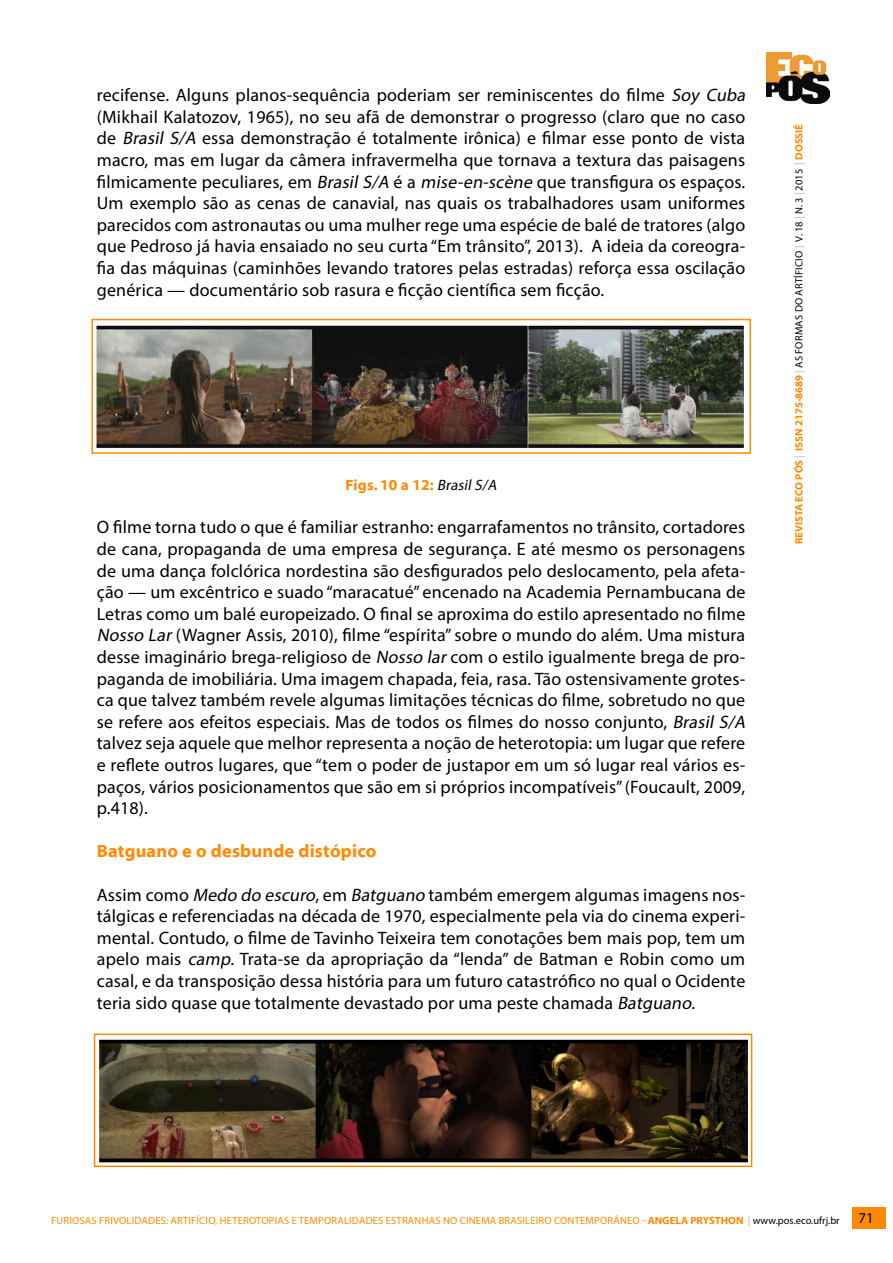
<style>
.page{position:relative;width:893px;height:1263px;background:#fff}
.page>*{position:absolute;margin:0;border:0;box-sizing:border-box;transform-origin:0 0}
.t1{font:18px/21.6px "Myriad Pro";letter-spacing:.01em;color:#000}
.t2{font:18px "Myriad Bd Web";letter-spacing:.01em;color:#ff8900}
.t3{font:15px "Myriad Bd Web";letter-spacing:.01em;color:#ff8900}
.t4{font:10.5px "Myriad Pro";letter-spacing:.02em;color:#ff8900}
.t5{font:10.5px "Myriad Bd Web";color:#ff8900}
.s1{font-style:italic}
.s2{font-family:"Myriad Pro";font-style:italic;color:#000}
.s3{font-family:"Myriad Pro";color:#b3b3b3}
.s4{font-family:"Myriad Pro";color:#000}
.s5{font-family:"Myriad Bd Web"}
.s6{color:#b3b3b3}
.s7{color:#000}
.s8{font-size:15px;color:#000}
</style>
<div class="page">
<img style="left:766px;top:52px;width:63px;height:52px">
<div style="left:853px;top:1208px;width:33px;height:21px;background:#ff8900"></div>
<img style="left:96px;top:325px;width:648px;height:123px">
<div style="left:92px;top:319px;width:659px;height:135px;border:2px solid #ff8900"></div>
<img style="left:99px;top:1039px;width:649px;height:124px">
<div style="left:94px;top:1033px;width:658px;height:134px;border:2px solid #ff8900"></div>
<p class="t1" style="left:97px;top:84px;width:654px">recifense. Alguns planos-sequência poderiam ser reminiscentes do filme <span class="s1">Soy Cuba </span>(Mikhail Kalatozov, 1965), no seu afã de demonstrar o progresso (claro que no caso de <span class="s1">Brasil S/A</span> essa demonstração é totalmente irônica) e filmar esse ponto de vista macro, mas em lugar da câmera infravermelha que tornava a textura das paisagens filmicamente peculiares, em <span class="s1">BrasilS/A</span> é a <span class="s1">mise-en-scène</span> que transfigura os espaços.<br>Um exemplo são as cenas de canavial, nas quais os trabalhadores usam uniformes parecidos com astronautas ou uma mulher rege uma espécie de balé de tratores (algo que Pedroso já havia ensaiado no seu curta “Em trânsito”, 2013). A ideia da coreogra&shy;fia das máquinas (caminhões levando tratores pelas estradas) reforça essa oscilação genérica — documentário sob rasura e ficção científica sem ficção.</p>
<p class="t3" style="left:345px;top:477px;width:156px">Figs. 10 a 12: <span class="s2">BrasilS/A</span></p>
<p class="t1" style="left:97px;top:516px;width:654px">O filme torna tudo o que é familiar estranho: engarrafamentos no trânsito, cortadores de cana, propaganda de uma empresa de segurança. E até mesmo os personagens de uma dança folclórica nordestina são desfigurados pelo deslocamento, pela afeta&shy;ção — um excêntrico e suado “maracatué” encenado na Academia Pernambucana de Letras como um balé europeizado. O final se aproxima do estilo apresentado no filme <span class="s1">Nosso Lar</span>(Wagner Assis, 2010), filme “espírita” sobre o mundo do além. Uma mistura desse imaginário brega-religioso de <span class="s1">Nosso lar</span>com o estilo igualmente brega de pro&shy;paganda de imobiliária. Uma imagem chapada, feia, rasa. Tão ostensivamente grotes&shy;ca que talvez também revele algumas limitações técnicas do filme, sobretudo no que se refere aos efeitos especiais. Mas de todos os filmes do nosso conjunto, <span class="s1">Brasil S/A </span>talvez seja aquele que melhor representa a noção de heterotopia: um lugar que refere e reflete outros lugares, que “tem o poder de justapor em um só lugar real vários es&shy;paços, vários posicionamentos que são em si próprios incompatíveis” (Foucault, 2009, p.418).</p>
<p class="t2" style="left:97px;top:841px;width:281px">Batguano e o desbunde distópico</p>
<p class="t1" style="left:97px;top:883px;width:650px;text-align:justify">Assim como <span class="s1">Medo do escuro</span>, em <span class="s1">Batguano</span> também emergem algumas imagens nos&shy;tálgicas e referenciadas na década de 1970, especialmente pela via do cinema experi&shy;mental. Contudo, o filme de Tavinho Teixeira tem conotações bem mais pop, tem um apelo mais <span class="s1">camp</span>. Trata-se da apropriação da “lenda” de Batman e Robin como um casal, e da transposição dessa história para um futuro catastrófico no qual o Ocidente teria sido quase que totalmente devastado por uma peste chamada <span class="s1">Batguano</span>.</p>
<p class="t5" style="left:793px;top:544px;width:421px;rotate:-90deg">REVISTA ECO PÓS <span class="s3">|</span> ISSN 2175-8689 <span class="s3">|</span> <span class="s4">AS FORMAS DO ARTÍFICIO</span> <span class="s3">|</span> <span class="s4">V. 18</span> <span class="s3">|</span> <span class="s4">N. 3</span> <span class="s3">|</span> <span class="s4">2015</span> <span class="s3">|</span> DOSSIÊ</p>
<p class="t4" style="left:51px;top:1214px;width:824px">FURIOSAS FRIVOLIDADES: ARTIFÍCIO, HETEROTOPIAS E TEMPORALIDADES ESTRANHAS NO CINEMA BRASILEIRO CONTEMPORÂNEO - <span class="s5">ANGELA PRYSTHON</span> <span class="s6">|</span> <span class="s7">www.pos.eco.ufrj.br</span> <span class="s8">71</span></p>
</div>
